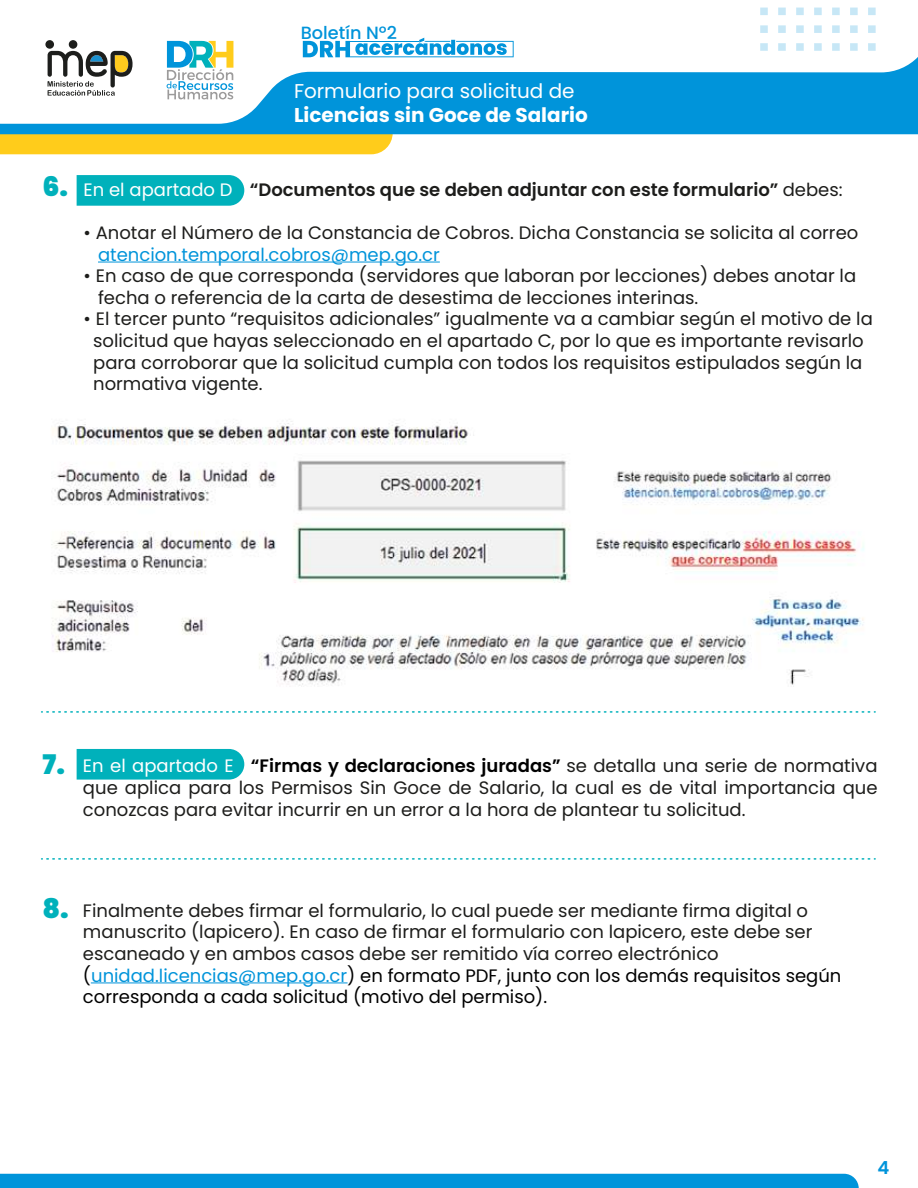
<style>
.page{position:relative;width:918px;height:1188px;background:#fff}
.page>*{position:absolute;margin:0;border:0;box-sizing:border-box;transform-origin:0 0}
.t1{font:900 27px "Poppins";color:#00b1bb}
.t2{font:19.95px "Poppins";color:#fff}
.t3{font:700 19.95px "Poppins";color:#fff}
.t4{font:18px/21.6px "Poppins";color:#1d1d1b}
.t5{font:600 18px "Poppins";color:#1d1d1b}
.t6{font:18px "Poppins";color:#0094da}
.t7{font:600 18px "Poppins";color:#0094da}
.t8{font:500 17.7px "Poppins";color:#0094da}
.s1{font-weight:400;color:#fff}
.s2{font-weight:400}
.s3{font-weight:900;font-size:27px;color:#00b1bb}
.s4{color:#fff}
.s5{font-weight:600;color:#000}
.s6{color:#000}
.s7{color:#0094da}
</style>
<div class="page">
<svg style="left:77px;top:175px;width:167px;height:31px"></svg>
<div style="left:77px;top:749px;width:167px;height:31px;background:#00b1bb"></div>
<div style="left:0;top:1174px;width:859px;height:14px;background:#0094da"></div>
<div style="left:0;top:134px;width:393px;height:20px;background:#ffcc1b"></div>
<div style="left:868px;top:8px;width:8px;height:7px;background:#c7e7f6"></div>
<svg style="left:778px;top:8px;width:80px;height:7px"></svg>
<div style="left:760px;top:8px;width:8px;height:7px;background:#c7e7f6"></div>
<div style="left:868px;top:25px;width:8px;height:8px;background:#c7e7f6"></div>
<svg style="left:778px;top:25px;width:80px;height:8px"></svg>
<div style="left:760px;top:25px;width:8px;height:8px;background:#c7e7f6"></div>
<div style="left:868px;top:43px;width:8px;height:8px;background:#c7e7f6"></div>
<svg style="left:778px;top:43px;width:80px;height:8px"></svg>
<div style="left:760px;top:43px;width:8px;height:8px;background:#c7e7f6"></div>
<svg style="left:0;top:57px;width:918px;height:77px;fill:#0094da"></svg>
<div style="left:45px;top:40px;width:9px;height:9px;background:#1d1e1c;border-radius:50%"></div>
<div style="left:69px;top:40px;width:8px;height:9px;background:#1d1e1c;border-radius:50%"></div>
<svg style="left:48px;top:51px;width:85px;height:45px"></svg>
<svg style="left:167px;top:41px;width:66px;height:58px"></svg>
<svg style="left:303px;top:38px;width:211px;height:19px"></svg>
<hr style="left:98px;top:262px;width:342px;height:1px;background:#0094da">
<img style="left:51px;top:421px;width:813px;height:265px">
<svg style="left:42px;top:711px;width:833px;height:2px"></svg>
<svg style="left:42px;top:858px;width:833px;height:2px"></svg>
<hr style="left:91px;top:982px;width:256px;height:1px;background:#0094da">
<p class="t8" style="left:301px;top:23px;width:98px">Boletín Nº2</p>
<p class="t2" style="left:294px;top:80px;width:282px">Formulario para solicitud de</p>
<p class="t3" style="left:294px;top:104px;width:295px">Licencias sin Goce de Salario</p>
<h1 class="t1" style="left:43px;top:171px;width:27px">6.</h1>
<p class="t5" style="left:84px;top:179px;width:761px"><span class="s1">En el apartado D</span> “Documentos que se deben adjuntar con este formulario” <span class="s2">debes:</span></p>
<p class="t4" style="left:84px;top:222px;width:776px">• Anotar el Número de la Constancia de Cobros. Dicha Constancia se solicita al correo</p>
<p class="t6" style="left:98px;top:244px;width:343px">atencion.temporal.cobros@mep.go.cr</p>
<p class="t4" style="left:98px;top:265px;width:760px;text-indent:-14px">• En caso de que corresponda (servidores que laboran por lecciones) debes anotar la fecha o referencia de la carta de desestima de lecciones interinas.</p>
<p class="t4" style="left:93px;top:308px;width:781px;text-indent:-10px">• El tercer punto “requisitos adicionales” igualmente va a cambiar según el motivo de la solicitud que hayas seleccionado en el apartado C, por lo que es importante revisarlo para corroborar que la solicitud cumpla con todos los requisitos estipulados según la normativa vigente.</p>
<p class="t4" style="left:83px;top:755px;width:796px;text-align:justify;text-indent:-40px"><span class="s3">7.</span> <span class="s4">En el apartado E</span> <span class="s5">“Firmas y declaraciones juradas”</span> se detalla una serie de normativa que aplica para los Permisos Sin Goce de Salario, la cual es de vital importancia que conozcas para evitar incurrir en un error a la hora de plantear tu solicitud.</p>
<p class="t4" style="left:83px;top:900px;width:760px;text-indent:-40px"><span class="s3">8.</span> Finalmente debes firmar el formulario, lo cual puede ser mediante firma digital o manuscrito (lapicero). En caso de firmar el formulario con lapicero, este debe ser escaneado y en ambos casos debe ser remitido vía correo electrónico <span class="s6">(</span><span class="s7">unidad.licencias@mep.go.cr</span><span class="s6">) en formato PDF, junto con los demás requisitos según corresponda a cada solicitud (motivo del permiso).</span></p>
<p class="t7" style="left:878px;top:1157px;width:13px">4</p>
</div>
